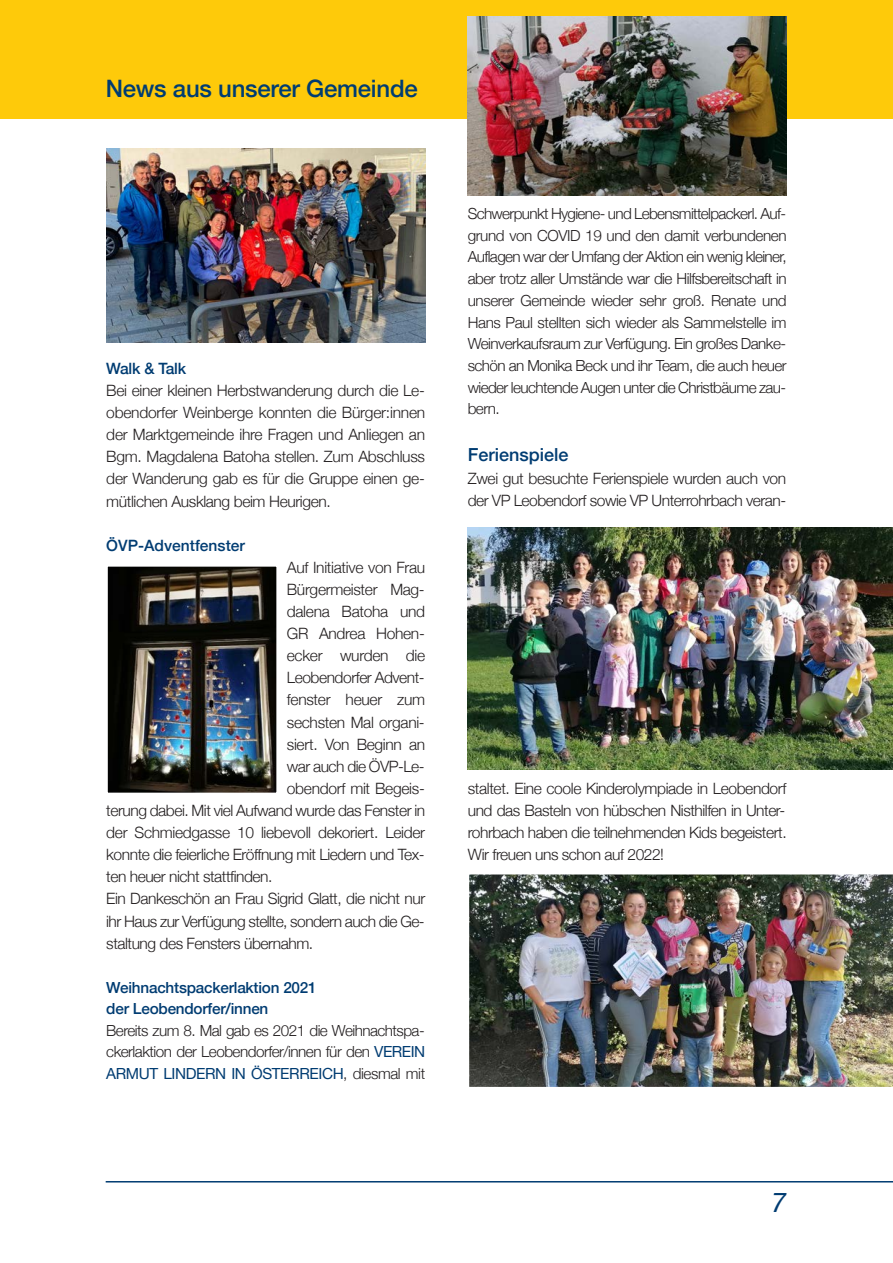
<style>
.page{position:relative;width:893px;height:1263px;background:#fff}
.page>*{position:absolute;margin:0;border:0;box-sizing:border-box;transform-origin:0 0}
.t1{font:italic 27px "Helvetica Neue";color:#003c72}
.t2{font:500 24px "Helvetica Neue";letter-spacing:-.01em;color:#003c72}
.t3{font:500 18px "Helvetica Neue";color:#003c72}
.t4{font:300 15.6px/22px "Helvetica Neue";letter-spacing:-.03em;color:#231f20;text-align:justify}
.t5{font:500 15.6px "Helvetica Neue";color:#003c72}
.t6{font:300 15.3px/21.8px "Helvetica Neue";letter-spacing:-.035em;color:#231f20;text-align:justify}
.t7{font:500 15.3px/21.5px "Helvetica Neue";letter-spacing:-.015em;color:#003c72}
.s1{font-weight:400;color:#003c72}
</style>
<div class="page">
<div style="left:0;top:0;width:893px;height:119px;background:#feca0a"></div>
<hr style="left:106px;top:1181px;width:787px;height:1px;background:#003c72">
<img style="left:106px;top:149px;width:319px;height:194px">
<img style="left:109px;top:568px;width:166px;height:223px">
<div style="left:106px;top:565px;width:172px;height:229px;border:2px solid #fff"></div>
<img style="left:468px;top:17px;width:319px;height:178px">
<img style="left:468px;top:527px;width:425px;height:243px">
<img style="left:469px;top:874px;width:424px;height:213px">
<h2 class="t2" style="left:106px;top:73px;width:314px">News aus unserer Gemeinde</h2>
<p class="t5" style="left:106px;top:359px;width:81px">Walk &amp; Talk</p>
<p class="t4" style="left:106px;top:379px;width:320px">Bei einer kleinen Herbstwanderung durch die Le&shy;obendorfer Weinberge konnten die Bürger:innen der Marktgemeinde ihre Fragen und Anliegen an Bgm. Magdalena Batoha stellen. Zum Abschluss der Wanderung gab es für die Gruppe einen ge&shy;mütlichen Ausklang beim Heurigen.</p>
<p class="t5" style="left:106px;top:535px;width:140px">ÖVP-Adventfenster</p>
<p class="t4" style="left:287px;top:556px;width:140px">Auf Initiative von Frau</p>
<p class="t4" style="left:287px;top:578px;width:139px">Bürgermeister Mag-</p>
<p class="t4" style="left:287px;top:600px;width:140px">dalena Batoha und</p>
<p class="t4" style="left:287px;top:622px;width:139px">GR Andrea Hohen-</p>
<p class="t4" style="left:287px;top:644px;width:140px">ecker wurden die</p>
<p class="t4" style="left:287px;top:666px;width:139px">Leobendorfer Advent-</p>
<p class="t4" style="left:287px;top:688px;width:140px">fenster heuer zum</p>
<p class="t4" style="left:287px;top:711px;width:139px">sechsten Mal organi-</p>
<p class="t4" style="left:287px;top:733px;width:140px">siert. Von Beginn an</p>
<p class="t4" style="left:287px;top:755px;width:139px">war auch die ÖVP-Le-</p>
<p class="t4" style="left:287px;top:777px;width:139px">obendorf mit Begeis-</p>
<p class="t4" style="left:106px;top:799px;width:320px">terung dabei. Mit viel Aufwand wurde das Fenster in</p>
<p class="t4" style="left:106px;top:821px;width:320px">der Schmiedgasse 10 liebevoll dekoriert. Leider</p>
<p class="t4" style="left:106px;top:843px;width:320px">konnte die feierliche Eröffnung mit Liedern und Tex-</p>
<p class="t4" style="left:106px;top:865px;width:168px">ten heuer nicht stattfinden.</p>
<p class="t4" style="left:106px;top:887px;width:320px">Ein Dankeschön an Frau Sigrid Glatt, die nicht nur</p>
<p class="t4" style="left:106px;top:910px;width:320px">ihr Haus zur Verfügung stellte, sondern auch die Ge-</p>
<p class="t4" style="left:106px;top:932px;width:208px">staltung des Fensters übernahm.</p>
<p class="t7" style="left:106px;top:976px;width:212px">Weihnachtspackerlaktion 2021 der Leobendorfer/innen</p>
<p class="t6" style="left:106px;top:1019px;width:320px">Bereits zum 8. Mal gab es 2021 die Weihnachtspa&shy;ckerlaktion der Leobendorfer/innen für den <span class="s1">VEREIN ARMUT LINDERN IN ÖSTERREICH</span>, diesmal mit</p>
<p class="t6" style="left:468px;top:202px;width:320px">Schwerpunkt Hygiene- und Lebensmittelpackerl. Auf&shy;grund von COVID 19 und den damit verbundenen Auflagen war der Umfang der Aktion ein wenig kleiner, aber trotz aller Umstände war die Hilfsbereitschaft in unserer Gemeinde wieder sehr groß. Renate und Hans Paul stellten sich wieder als Sammelstelle im Weinverkaufsraum zur Verfügung. Ein großes Danke&shy;schön an Monika Beck und ihr Team, die auch heuer wieder leuchtende Augen unter die Christbäume zau&shy;bern.</p>
<p class="t3" style="left:468px;top:443px;width:102px">Ferienspiele</p>
<p class="t4" style="left:468px;top:467px;width:320px">Zwei gut besuchte Ferienspiele wurden auch von der VP Leobendorf sowie VP Unterrohrbach veran-</p>
<p class="t4" style="left:468px;top:777px;width:320px">staltet. Eine coole Kinderolympiade in Leobendorf und das Basteln von hübschen Nisthilfen in Unter&shy;rohrbach haben die teilnehmenden Kids begeistert.<br>Wir freuen uns schon auf 2022!</p>
<h1 class="t1" style="left:771px;top:1186px;width:17px">7</h1>
</div>
